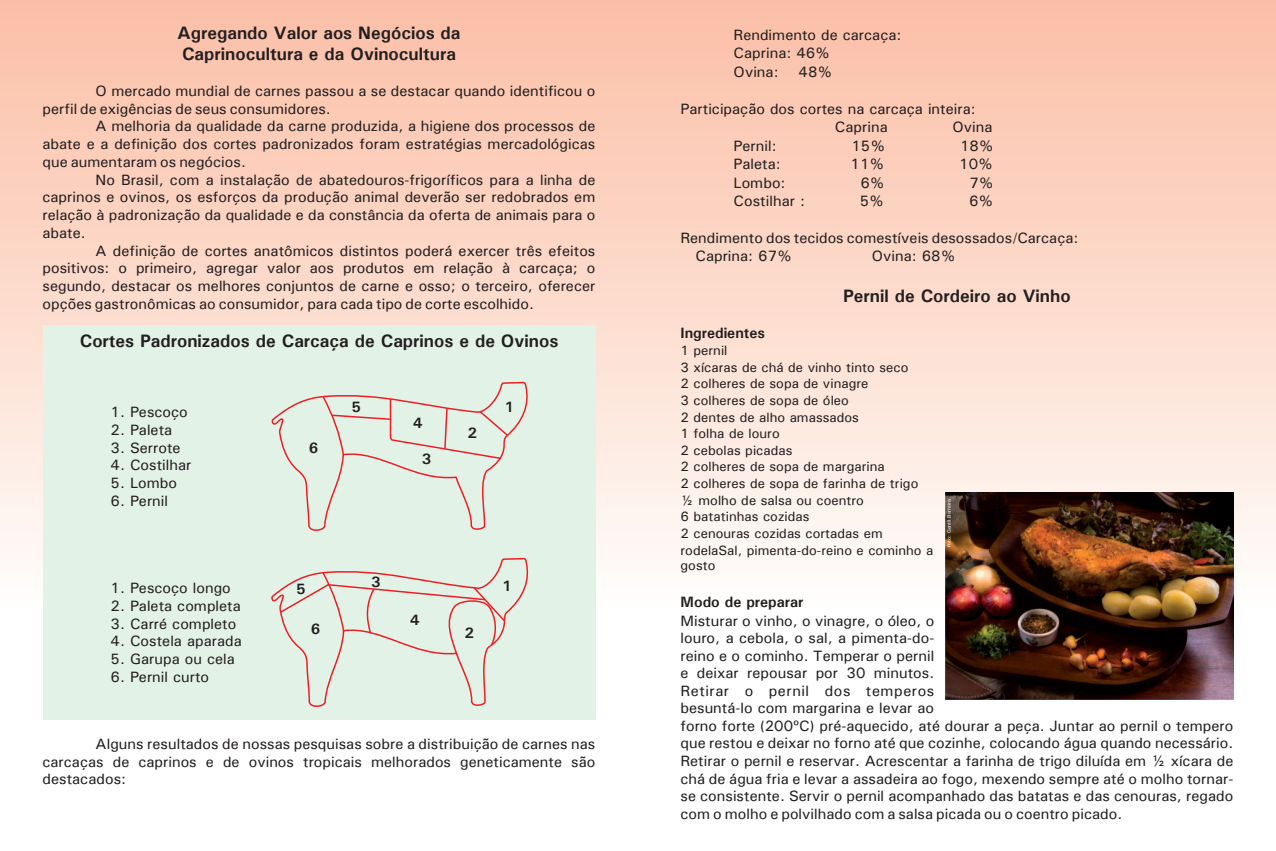
<style>
.page{position:relative;width:1276px;height:851px;background:#fff}
.page>*{position:absolute;margin:0;border:0;box-sizing:border-box;transform-origin:0 0}
.t1{font:700 18px/21px "Univers";color:#231f20}
.t2{font:15px/17.5px "Univers";color:#231f20}
.t3{font:700 15px "Univers";color:#231f20}
.t4{font:13.5px/16.5px "Univers";color:#231f20}
.t5{font:5.1px "Univers";color:#fff}
</style>
<div class="page">
<div style="left:0;top:0;width:1276px;height:850px;background:linear-gradient(to bottom,#fbc2aa,#fff)"></div>
<img style="left:945px;top:492px;width:288px;height:207px">
<div style="left:43px;top:325px;width:552px;height:394px;background:#e3f2e7"></div>
<svg style="left:271px;top:381px;width:260px;height:362px"></svg>
<svg style="left:321px;top:394px;width:189px;height:66px"></svg>
<svg style="left:271px;top:557px;width:260px;height:151px"></svg>
<p class="t1" style="left:177px;top:24px;width:284px">Agregando Valor aos Negócios da<br>Caprinocultura e da Ovinocultura</p>
<p class="t2" style="left:43px;top:83px;width:554px;text-indent:53px">O mercado mundial de carnes passou a se destacar quando identificou o perfil de exigências de seus consumidores.</p>
<p class="t2" style="left:43px;top:119px;width:554px;text-align:justify;text-indent:53px">A melhoria da qualidade da carne produzida, a higiene dos processos de abate e a definição dos cortes padronizados foram estratégias mercadológicas que aumentaram os negócios.</p>
<p class="t2" style="left:43px;top:172px;width:554px;text-align:justify;text-indent:53px">No Brasil, com a instalação de abatedouros-frigoríficos para a linha de caprinos e ovinos, os esforços da produção animal deverão ser redobrados em relação à padronização da qualidade e da constância da oferta de animais para o abate.</p>
<p class="t2" style="left:43px;top:243px;width:554px;text-align:justify;text-indent:53px">A definição de cortes anatômicos distintos poderá exercer três efeitos positivos: o primeiro, agregar valor aos produtos em relação à carcaça; o segundo, destacar os melhores conjuntos de carne e osso; o terceiro, oferecer opções gastronômicas ao consumidor, para cada tipo de corte escolhido.</p>
<p class="t1" style="left:80px;top:332px;width:480px">Cortes Padronizados de Carcaça de Caprinos e de Ovinos</p>
<p class="t2" style="left:111px;top:404px;width:79px">1. Pescoço</p>
<p class="t2" style="left:111px;top:422px;width:63px">2. Paleta</p>
<p class="t2" style="left:111px;top:440px;width:71px">3. Serrote</p>
<p class="t2" style="left:111px;top:457px;width:82px">4. Costilhar</p>
<p class="t2" style="left:111px;top:475px;width:68px">5. Lombo</p>
<p class="t2" style="left:111px;top:493px;width:59px">6. Pernil</p>
<p class="t3" style="left:309px;top:442px;width:11px">6</p>
<p class="t3" style="left:352px;top:401px;width:11px">5</p>
<p class="t3" style="left:413px;top:417px;width:11px">4</p>
<p class="t3" style="left:422px;top:454px;width:11px">3</p>
<p class="t3" style="left:467px;top:427px;width:11px">2</p>
<p class="t3" style="left:504px;top:401px;width:11px">1</p>
<p class="t3" style="left:371px;top:576px;width:11px">3</p>
<p class="t2" style="left:111px;top:580px;width:122px">1. Pescoço longo</p>
<p class="t3" style="left:502px;top:580px;width:11px">1</p>
<p class="t2" style="left:111px;top:598px;width:132px">2. Paleta completa</p>
<p class="t2" style="left:111px;top:616px;width:127px">3. Carré completo</p>
<p class="t2" style="left:111px;top:633px;width:133px">4. Costela aparada</p>
<p class="t2" style="left:111px;top:651px;width:126px">5. Garupa ou cela</p>
<p class="t2" style="left:111px;top:669px;width:100px">6. Pernil curto</p>
<p class="t3" style="left:296px;top:583px;width:11px">5</p>
<p class="t3" style="left:410px;top:614px;width:11px">4</p>
<p class="t3" style="left:311px;top:623px;width:11px">6</p>
<p class="t3" style="left:464px;top:627px;width:11px">2</p>
<p class="t2" style="left:43px;top:736px;width:554px;text-align:justify;text-indent:53px">Alguns resultados de nossas pesquisas sobre a distribuição de carnes nas carcaças de caprinos e de ovinos tropicais melhorados geneticamente são destacados:</p>
<p class="t2" style="left:733px;top:27px;width:169px;line-height:18.5px">Rendimento de carcaça:<br>Caprina: 46%<br>Ovina:</p>
<p class="t2" style="left:798px;top:64px;width:35px">48%</p>
<p class="t2" style="left:835px;top:101px;width:142px;line-height:18.5px;text-indent:-154px">Participação dos cortes na carcaça inteira:<br>Caprina</p>
<p class="t2" style="left:952px;top:119px;width:42px">Ovina</p>
<p class="t2" style="left:733px;top:138px;width:45px">Pernil:</p>
<p class="t2" style="left:851px;top:138px;width:35px">15%</p>
<p class="t2" style="left:960px;top:138px;width:35px">18%</p>
<p class="t2" style="left:733px;top:156px;width:49px">Paleta:</p>
<p class="t2" style="left:850px;top:156px;width:35px">11%</p>
<p class="t2" style="left:959px;top:156px;width:35px">10%</p>
<p class="t2" style="left:733px;top:175px;width:53px">Lombo:</p>
<p class="t2" style="left:860px;top:175px;width:26px">6%</p>
<p class="t2" style="left:969px;top:175px;width:26px">7%</p>
<p class="t2" style="left:733px;top:193px;width:73px">Costilhar :</p>
<p class="t2" style="left:860px;top:193px;width:26px">5%</p>
<p class="t2" style="left:969px;top:193px;width:26px">6%</p>
<p class="t2" style="left:695px;top:230px;width:384px;line-height:18.5px;text-indent:-15px">Rendimento dos tecidos comestíveis desossados/Carcaça:<br>Caprina: 67%</p>
<p class="t2" style="left:872px;top:249px;width:85px">Ovina: 68%</p>
<p class="t1" style="left:843px;top:287px;width:229px">Pernil de Cordeiro ao Vinho</p>
<p class="t3" style="left:680px;top:328px;width:86px">Ingredientes</p>
<p class="t4" style="left:680px;top:343px;width:254px">1 pernil<br>3 xícaras de chá de vinho tinto seco<br>2 colheres de sopa de vinagre<br>3 colheres de sopa de óleo<br>2 dentes de alho amassados<br>1 folha de louro<br>2 cebolas picadas<br>2 colheres de sopa de margarina<br>2 colheres de sopa de farinha de trigo ½ molho de salsa ou coentro<br>6 batatinhas cozidas<br>2 cenouras cozidas cortadas em rodelaSal, pimenta-do-reino e cominho a gosto</p>
<p class="t3" style="left:680px;top:596px;width:124px">Modo de preparar</p>
<p class="t2" style="left:680px;top:613px;width:554px">Misturar o vinho, o vinagre, o óleo, o<br>louro, a cebola, o sal, a pimenta-do-<br>reino e o cominho. Temperar o pernil<br>e deixar repousar por 30 minutos.<br>Retirar o pernil dos temperos<br>besuntá-lo com margarina e levar ao<br>forno forte (200ºC) pré-aquecido, até dourar a peça. Juntar ao pernil o tempero que restou e deixar no forno até que cozinhe, colocando água quando necessário.<br>Retirar o pernil e reservar. Acrescentar a farinha de trigo diluída em ½ xícara de chá de água fria e levar a assadeira ao fogo, mexendo sempre até o molho tornar&shy;se consistente. Servir o pernil acompanhado das batatas e das cenouras, regado com o molho e polvilhado com a salsa picada ou o coentro picado.</p>
<p class="t5" style="left:947px;top:547px;width:50px;rotate:-90deg">Foto: Gentil Barreira</p>
</div>
